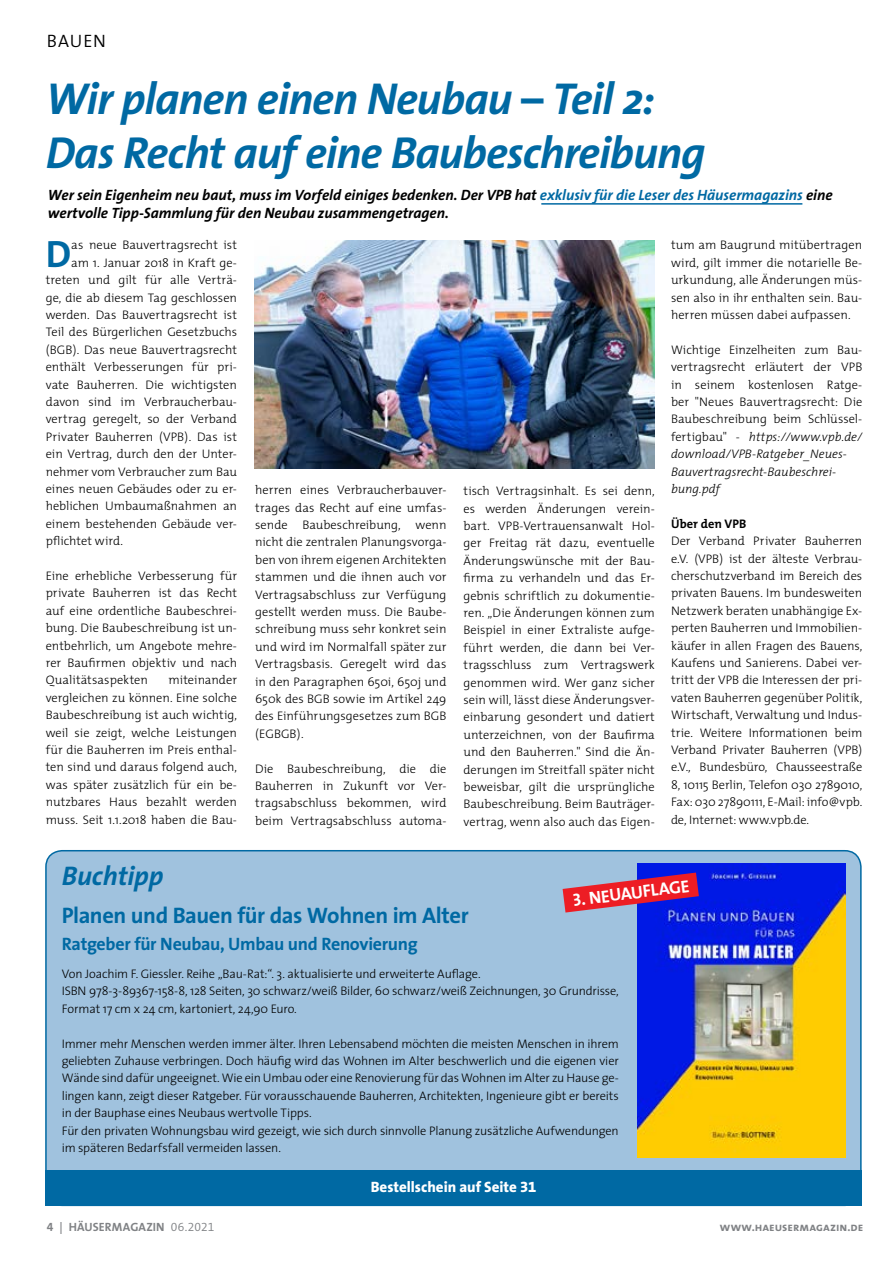
<style>
.page{position:relative;width:893px;height:1263px;background:#fff}
.page>*{position:absolute;margin:0;border:0;box-sizing:border-box;transform-origin:0 0}
.Fließtext{font:italic 700 45px/54px "The Sans";letter-spacing:-.025em;color:#0069a3}
.Fließtext_Initiale{font:700 38.25px "The Mix";color:#0069a3}
.Überschrift_klein{font:italic 700 27px "The Sans";letter-spacing:-.005em;color:#0069a3}
.Fließtext-2{font:700 22.5px "The Sans";letter-spacing:-.02em;color:#0069a3}
.Fließtext-3{font:700 18px "The Sans";letter-spacing:-.02em;color:#0069a3}
.Rubriktitel{font:18px "The Sans Semi Light Caps";letter-spacing:.05em;color:#000}
.Fließtext-4{font:700 17.55px "The Mix";color:#fff}
.Fließtext-5{font:italic 700 15px/18px "The Sans";letter-spacing:-.005em;color:#000}
.t1{font:800 15px "The Sans";color:#fff}
.Fließtext_Initiale-2{font:300 12.45px/17.4px "The Mix";color:#000;text-align:justify}
.Fließtext-6{font:300 12.45px/17.4px "The Sans";letter-spacing:-.015em;color:#000}
.Fließtext-7{font:300 12.45px/17.4px "The Mix";letter-spacing:-.01em;color:#000;text-align:justify}
.Fließtext-8{font:700 12.45px "The Mix";letter-spacing:.005em;color:#000}
.t2{font:700 12px "The Sans";letter-spacing:.01em;color:#808285}
.t3{font:12px "The Sans Bold Caps";color:#808285}
.s1{color:#0069a3}
.s2{font-style:italic}
.s3{font-family:"The Mix Bold Caps";font-weight:400}
.s4{font-family:"The Sans Extra Bold Expert";font-weight:400}
.s5{font-family:"The Sans Bold Expert";font-weight:400}
.s6{font-family:"The Sans Semi Bold Caps";font-weight:400}
.s7{font-family:"The Sans Semi Light Expert";font-weight:400}
</style>
<div class="page">
<hr style="left:541px;top:203px;width:261px;height:2px;background:#0069a3">
<img style="left:254px;top:240px;width:400px;height:229px">
<div style="left:46px;top:851px;width:815px;height:354px;background:#a0c2de;border-radius:16px"></div>
<div style="left:45px;top:1170px;width:817px;height:36px;background:#0069a3"></div>
<img style="left:638px;top:864px;width:208px;height:293px">
<svg style="left:563px;top:872px;width:136px;height:40px"></svg>
<p class="Rubriktitel" style="left:47px;top:26px;width:61px">BAUEN</p>
<p class="Fließtext" style="left:46px;top:71px;width:661px">Wir planen einen Neubau – Teil 2:<br>Das Recht auf eine Baubeschreibung</p>
<p class="Fließtext-5" style="left:48px;top:186px;width:786px">Wer sein Eigenheim neu baut, muss im Vorfeld einiges bedenken. Der VPB hat <span class="s1">exklusiv für die Leser des Häusermagazins</span> eine wertvolle Tipp-Sammlung für den Neubau zusammengetragen.</p>
<p class="Fließtext_Initiale" style="left:46px;top:222px;width:27px">D</p>
<p class="Fließtext_Initiale-2" style="left:71px;top:236px;width:167px">as neue Bauvertragsrecht ist</p>
<p class="Fließtext_Initiale-2" style="left:671px;top:236px;width:193px">tum am Baugrund mitübertragen wird, gilt immer die notarielle Be&shy;urkundung, alle Änderungen müs&shy;sen also in ihr enthalten sein. Bau&shy;herren müssen dabei aufpassen.</p>
<p class="Fließtext_Initiale-2" style="left:671px;top:340px;width:193px;text-align:left">Wichtige Einzelheiten zum Bau&shy;vertragsrecht erläutert der VPB in seinem kostenlosen Ratge&shy;ber "Neues Bauvertragsrecht: Die<br>Baubeschreibung beim Schlüssel&shy;fertigbau" - <span class="s2">https://www.vpb.de/ download/VPB-Ratgeber_Neues-<br>Bauvertragsrecht-Baubeschrei&shy;bung.pdf</span></p>
<p class="Fließtext-8" style="left:671px;top:513px;width:77px">Über den VPB</p>
<p class="Fließtext-7" style="left:671px;top:532px;width:193px">Der Verband Privater Bauherren e.V. (VPB) ist der älteste Verbrau&shy;cherschutzverband im Bereich des privaten Bauens. Im bundesweiten Netzwerk beraten unabhängige Ex&shy;perten Bauherren und Immobilien&shy;käufer in allen Fragen des Bauens, Kaufens und Sanierens. Dabei ver&shy;tritt der VPB die Interessen der pri&shy;vaten Bauherren gegenüber Politik, Wirtschaft, Verwaltung und Indus&shy;trie. Weitere Informationen beim Verband Privater Bauherren (VPB) e.V., Bundesbüro, Chausseestraße 8, 10115 Berlin, Telefon 030 2789010, Fax: 030 27890111, E-Mail: info@vpb. de, Internet: www.vpb.de.</p>
<p class="Fließtext_Initiale-2" style="left:71px;top:253px;width:167px">am 1. Januar 2018 in Kraft ge-</p>
<p class="Fließtext_Initiale-2" style="left:46px;top:271px;width:193px">treten und gilt für alle Verträ-</p>
<p class="Fließtext_Initiale-2" style="left:46px;top:288px;width:193px">ge, die ab diesem Tag geschlossen</p>
<p class="Fließtext_Initiale-2" style="left:46px;top:306px;width:193px">werden. Das Bauvertragsrecht ist</p>
<p class="Fließtext_Initiale-2" style="left:46px;top:323px;width:193px">Teil des Bürgerlichen Gesetzbuchs</p>
<p class="Fließtext_Initiale-2" style="left:46px;top:340px;width:193px">(BGB). Das neue Bauvertragsrecht</p>
<p class="Fließtext_Initiale-2" style="left:46px;top:358px;width:193px">enthält Verbesserungen für pri-</p>
<p class="Fließtext_Initiale-2" style="left:46px;top:375px;width:193px">vate Bauherren. Die wichtigsten</p>
<p class="Fließtext_Initiale-2" style="left:46px;top:393px;width:193px">davon sind im Verbraucherbau-</p>
<p class="Fließtext_Initiale-2" style="left:46px;top:410px;width:193px">vertrag geregelt, so der Verband</p>
<p class="Fließtext_Initiale-2" style="left:46px;top:427px;width:193px">Privater Bauherren (VPB). Das ist</p>
<p class="Fließtext_Initiale-2" style="left:46px;top:445px;width:193px">ein Vertrag, durch den der Unter-</p>
<p class="Fließtext_Initiale-2" style="left:46px;top:462px;width:193px">nehmer vom Verbraucher zum Bau</p>
<p class="Fließtext_Initiale-2" style="left:46px;top:480px;width:193px">eines neuen Gebäudes oder zu er-</p>
<p class="Fließtext_Initiale-2" style="left:46px;top:497px;width:193px">heblichen Umbaumaßnahmen an</p>
<p class="Fließtext_Initiale-2" style="left:46px;top:514px;width:193px">einem bestehenden Gebäude ver-</p>
<p class="Fließtext_Initiale-2" style="left:46px;top:532px;width:79px">pflichtet wird.</p>
<p class="Fließtext_Initiale-2" style="left:46px;top:567px;width:193px">Eine erhebliche Verbesserung für private Bauherren ist das Recht auf eine ordentliche Baubeschrei&shy;bung. Die Baubeschreibung ist un&shy;entbehrlich, um Angebote mehre&shy;rer Baufirmen objektiv und nach Qualitätsaspekten</p>
<p class="Fließtext_Initiale-2" style="left:255px;top:481px;width:193px">herren eines Verbraucherbauver&shy;trages das Recht auf eine umfas&shy;sende Baubeschreibung, wenn nicht die zentralen Planungsvorga&shy;ben von ihrem eigenen Architekten stammen und die ihnen auch vor Vertragsabschluss zur Verfügung gestellt werden muss. Die Baube&shy;schreibung muss sehr konkret sein und wird im Normalfall später zur Vertragsbasis. Geregelt wird das in den Paragraphen 650i, 650j und 650k des BGB sowie im Artikel 249 des Einführungsgesetzes zum BGB (EGBGB).</p>
<p class="Fließtext_Initiale-2" style="left:255px;top:759px;width:193px">Die Baubeschreibung, die die Bauherren in Zukunft vor Ver&shy;tragsabschluss bekommen, wird beim Vertragsabschluss automa-</p>
<p class="Fließtext_Initiale-2" style="left:463px;top:482px;width:193px">tisch Vertragsinhalt. Es sei denn, es werden Änderungen verein&shy;bart. VPB-Vertrauensanwalt Hol&shy;ger Freitag rät dazu, eventuelle Änderungswünsche mit der Bau&shy;firma zu verhandeln und das Er&shy;gebnis schriftlich zu dokumentie&shy;ren. „Die Änderungen können zum Beispiel in einer Extraliste aufge&shy;führt werden, die dann bei Ver&shy;tragsschluss zum Vertragswerk genommen wird. Wer ganz sicher sein will, lässt diese Änderungsver&shy;einbarung gesondert und datiert unterzeichnen, von der Baufirma und den Bauherren." Sind die Än&shy;derungen im Streitfall später nicht beweisbar, gilt die ursprüngliche Baubeschreibung. Beim Bauträger&shy;vertrag, wenn also auch das Eigen-</p>
<p class="Fließtext_Initiale-2" style="left:46px;top:671px;width:193px;text-indent:123px">miteinander vergleichen zu können. Eine solche Baubeschreibung ist auch wichtig, weil sie zeigt, welche Leistungen für die Bauherren im Preis enthal&shy;ten sind und daraus folgend auch, was später zusätzlich für ein be&shy;nutzbares Haus bezahlt werden muss. Seit 1.1.2018 haben die Bau-</p>
<p class="Überschrift_klein" style="left:62px;top:853px;width:103px">Buchtipp</p>
<p class="Fließtext-2" style="left:62px;top:897px;width:408px">Planen und Bauen für das Wohnen im Alter</p>
<p class="Fließtext-3" style="left:62px;top:929px;width:357px">Ratgeber für Neubau, Umbau und Renovierung</p>
<p class="Fließtext-4" style="left:571px;top:885px;width:119px;rotate:-7deg"><span class="s3">3</span>. NEUAUFLAGE</p>
<p class="Fließtext-6" style="left:62px;top:965px;width:420px">Von Joachim F. Giessler. Reihe „Bau-Rat:“. 3. aktualisierte und erweiterte Auflage.</p>
<p class="Fließtext-6" style="left:62px;top:982px;width:559px">ISBN 978-3-89367-158-8, 128 Seiten, 30 schwarz/weiß Bilder, 60 schwarz/weiß Zeichnungen, 30 Grundrisse,<br>Format 17 cm x 24 cm, kartoniert, 24,90 Euro.</p>
<p class="Fließtext-6" style="left:62px;top:1034px;width:559px;text-align:justify">Immer mehr Menschen werden immer älter. Ihren Lebensabend möchten die meisten Menschen in ihrem geliebten Zuhause verbringen. Doch häufig wird das Wohnen im Alter beschwerlich und die eigenen vier Wände sind dafür ungeeignet. Wie ein Umbau oder eine Renovierung für das Wohnen im Alter zu Hause ge&shy;lingen kann, zeigt dieser Ratgeber. Für vorausschauende Bauherren, Architekten, Ingenieure gibt er bereits in der Bauphase eines Neubaus wertvolle Tipps.</p>
<p class="Fließtext-6" style="left:62px;top:1121px;width:558px">Für den privaten Wohnungsbau wird gezeigt, wie sich durch sinnvolle Planung zusätzliche Aufwendungen im späteren Bedarfsfall vermeiden lassen.</p>
<p class="t1" style="left:371px;top:1175px;width:167px">Bestellschein auf Seite <span class="s4">31</span></p>
<p class="t2" style="left:47px;top:1217px;width:169px"><span class="s5">4</span> <span class="s6">|</span> HÄUSERMAGAZIN <span class="s7">06.2021</span></p>
<p class="t3" style="left:720px;top:1217px;width:145px">www.haeusermagazin.de</p>
</div>
